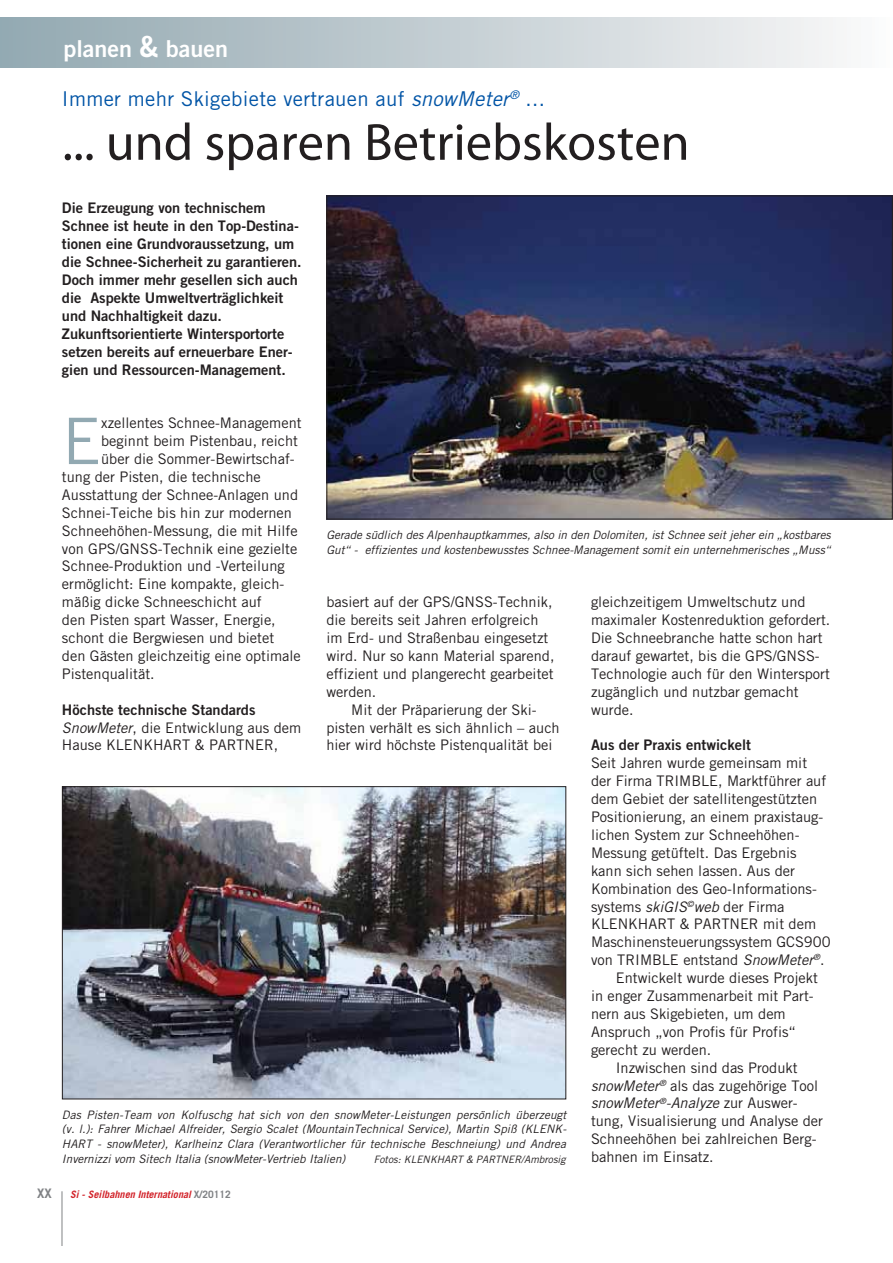
<style>
.page{position:relative;width:893px;height:1263px;background:#fff}
.page>*{position:absolute;margin:0;border:0;box-sizing:border-box;transform-origin:0 0}
.t1{font:64.2px "Trade Gothic";color:#92a9b2}
.t2{font:52.5px "Myriad Pro";color:#231f20}
.t3{font:23.25px "Trade Gothic Bold Two";color:#fff}
.t4{font:20.4px "Trade Gothic";letter-spacing:.015em;color:#0054a6}
.t5{font:14.55px/17.9px "Trade Gothic";color:#231f20}
.t6{font:14.55px/17.9px "Trade Gothic Bold Two";color:#231f20}
.t7{font:italic 14.55px "Trade Gothic";color:#231f20}
.t8{font:13.05px "Trade Gothic Bold Two";color:#808285}
.t9{font:italic 11.7px/14.5px "Trade Gothic";color:#231f20;text-align:justify}
.t10{font:italic 700 10.2px "Trade Gothic";color:#d2232a}
.t11{font:italic 10.2px "Trade Gothic";color:#231f20}
.s1{font-size:29.1px}
.s2{font-style:italic}
.s3{font-style:normal}
.s4{font-style:normal;color:#808285}
</style>
<div class="page">
<div style="left:0;top:18px;width:893px;height:50px;background:linear-gradient(to right,#91a7b0,#f9f8f9)"></div>
<hr style="left:62px;top:1191px;width:1px;height:54px;background:#808285">
<img style="left:64px;top:788px;width:500px;height:309px">
<div style="left:62px;top:786px;width:504px;height:313px;border:1px solid #231f20"></div>
<img style="left:328px;top:198px;width:563px;height:319px">
<h3 class="t3" style="left:63px;top:40px;width:166px">planen <span class="s1">&amp;</span> bauen</h3>
<h3 class="t4" style="left:62px;top:91px;width:484px">Immer mehr Skigebiete vertrauen auf <span class="s2">snowMeter</span><sup>®</sup> ...</h3>
<h2 class="t2" style="left:62px;top:111px;width:629px">... und sparen Betriebskosten</h2>
<p class="t6" style="left:62px;top:201px;width:241px">Die Erzeugung von technischem Schnee ist heute in den Top-Destina&shy;tionen eine Grundvoraussetzung, um die Schnee-Sicherheit zu garantieren.<br>Doch immer mehr gesellen sich auch die Aspekte Umweltverträglichkeit und Nachhaltigkeit dazu.<br>Zukunftsorientierte Wintersportorte setzen bereits auf erneuerbare Ener&shy;gien und Ressourcen-Management.</p>
<p class="t8" style="left:37px;top:1189px;width:16px">XX</p>
<h1 class="t1" style="left:62px;top:418px;width:41px">E</h1>
<p class="t5" style="left:101px;top:415px;width:202px">xzellentes Schnee-Management</p>
<p class="t5" style="left:101px;top:433px;width:198px">beginnt beim Pistenbau, reicht</p>
<p class="t5" style="left:101px;top:451px;width:195px">über die Sommer-Bewirtschaf-</p>
<p class="t5" style="left:62px;top:469px;width:200px">tung der Pisten, die technische</p>
<p class="t5" style="left:62px;top:487px;width:238px">Ausstattung der Schnee-Anlagen und</p>
<p class="t5" style="left:62px;top:505px;width:232px">Schnei-Teiche bis hin zur modernen</p>
<p class="t5" style="left:62px;top:523px;width:237px">Schneehöhen-Messung, die mit Hilfe</p>
<p class="t5" style="left:62px;top:541px;width:237px">von GPS/GNSS-Technik eine gezielte</p>
<p class="t5" style="left:62px;top:559px;width:224px">Schnee-Produktion und -Verteilung</p>
<p class="t5" style="left:62px;top:577px;width:224px">ermöglicht: Eine kompakte, gleich-</p>
<p class="t5" style="left:62px;top:594px;width:201px">mäßig dicke Schneeschicht auf</p>
<p class="t5" style="left:62px;top:612px;width:215px">den Pisten spart Wasser, Energie,</p>
<p class="t5" style="left:62px;top:630px;width:214px">schont die Bergwiesen und bietet</p>
<p class="t5" style="left:62px;top:648px;width:240px">den Gästen gleichzeitig eine optimale</p>
<p class="t5" style="left:62px;top:666px;width:94px">Pistenqualität.</p>
<p class="t6" style="left:62px;top:702px;width:195px">Höchste technische Standards</p>
<p class="t5" style="left:62px;top:720px;width:241px"><span class="s2">SnowMeter</span>, die Entwicklung aus dem<br>Hause KLENKHART &amp; PARTNER,</p>
<p class="t9" style="left:326px;top:529px;width:506px">Gerade südlich des Alpenhauptkammes, also in den Dolomiten, ist Schnee seit jeher ein „kostbares<br>Gut“ - effizientes und kostenbewusstes Schnee-Management somit ein unternehmerisches „Muss“</p>
<p class="t5" style="left:326px;top:594px;width:229px">basiert auf der GPS/GNSS-Technik, die bereits seit Jahren erfolgreich im Erd- und Straßenbau eingesetzt wird. Nur so kann Material sparend, effizient und plangerecht gearbeitet werden.</p>
<p class="t5" style="left:326px;top:702px;width:235px;text-align:center">Mit der Präparierung der Ski-<br>pisten verhält es sich ähnlich – auch hier wird höchste Pistenqualität bei</p>
<p class="t5" style="left:591px;top:594px;width:241px">gleichzeitigem Umweltschutz und maximaler Kostenreduktion gefordert.<br>Die Schneebranche hatte schon hart darauf gewartet, bis die GPS/GNSS-<br>Technologie auch für den Wintersport zugänglich und nutzbar gemacht wurde.</p>
<p class="t6" style="left:591px;top:738px;width:161px">Aus der Praxis entwickelt</p>
<p class="t5" style="left:591px;top:756px;width:218px">Seit Jahren wurde gemeinsam mit</p>
<p class="t5" style="left:591px;top:774px;width:237px">der Firma TRIMBLE, Marktführer auf</p>
<p class="t5" style="left:591px;top:791px;width:228px">dem Gebiet der satellitengestützten</p>
<p class="t5" style="left:591px;top:809px;width:234px">Positionierung, an einem praxistaug-</p>
<p class="t5" style="left:591px;top:827px;width:210px">lichen System zur Schneehöhen-</p>
<p class="t5" style="left:591px;top:845px;width:207px">Messung getüftelt. Das Ergebnis</p>
<p class="t5" style="left:591px;top:863px;width:206px">kann sich sehen lassen. Aus der</p>
<p class="t5" style="left:591px;top:881px;width:227px">Kombination des Geo-Informations-</p>
<p class="t5" style="left:591px;top:899px;width:195px">systems <span class="s2">skiGIS</span><sup>©</sup><span class="s2">web</span> der Firma</p>
<p class="t5" style="left:591px;top:917px;width:227px">KLENKHART &amp; PARTNER mit dem</p>
<p class="t5" style="left:591px;top:935px;width:241px">Maschinensteuerungssystem GCS900</p>
<p class="t5" style="left:591px;top:953px;width:235px">von TRIMBLE entstand <span class="s2">SnowMeter</span><sup>®</sup>.</p>
<p class="t5" style="left:616px;top:970px;width:204px">Entwickelt wurde dieses Projekt</p>
<p class="t5" style="left:591px;top:988px;width:224px">in enger Zusammenarbeit mit Part-</p>
<p class="t5" style="left:591px;top:1006px;width:196px">nern aus Skigebieten, um dem</p>
<p class="t5" style="left:591px;top:1024px;width:206px">Anspruch „von Profis für Profis“</p>
<p class="t5" style="left:591px;top:1042px;width:122px">gerecht zu werden.</p>
<p class="t5" style="left:616px;top:1060px;width:183px">Inzwischen sind das Produkt</p>
<p class="t5" style="left:591px;top:1078px;width:229px"><span class="s2">snowMeter</span><sup>®</sup> als das zugehörige Tool</p>
<p class="t7" style="left:591px;top:1098px;width:208px">snowMeter<sup>®</sup>-Analyze <span class="s3">zur Auswer-</span></p>
<p class="t5" style="left:591px;top:1114px;width:234px">tung, Visualisierung und Analyse der</p>
<p class="t5" style="left:591px;top:1132px;width:227px">Schneehöhen bei zahlreichen Berg-</p>
<p class="t5" style="left:591px;top:1149px;width:124px">bahnen im Einsatz.</p>
<p class="t9" style="left:62px;top:1108px;width:506px">Das Pisten-Team von Kolfuschg hat sich von den snowMeter-Leistungen persönlich überzeugt (v. l.): Fahrer Michael Alfreider, Sergio Scalet (MountainTechnical Service), Martin Spiß (KLENK-HART - snowMeter), Karlheinz Clara (Verantwortlicher für technische Beschneiung) und Andrea Invernizzi vom Sitech Italia (snowMeter-Vertrieb Italien)</p>
<p class="t11" style="left:374px;top:1155px;width:193px">Fotos: KLENKHART &amp; PARTNER/Ambrosig</p>
<p class="t10" style="left:70px;top:1191px;width:162px">Si - Seilbahnen International <span class="s4">X/20112</span></p>
</div>
